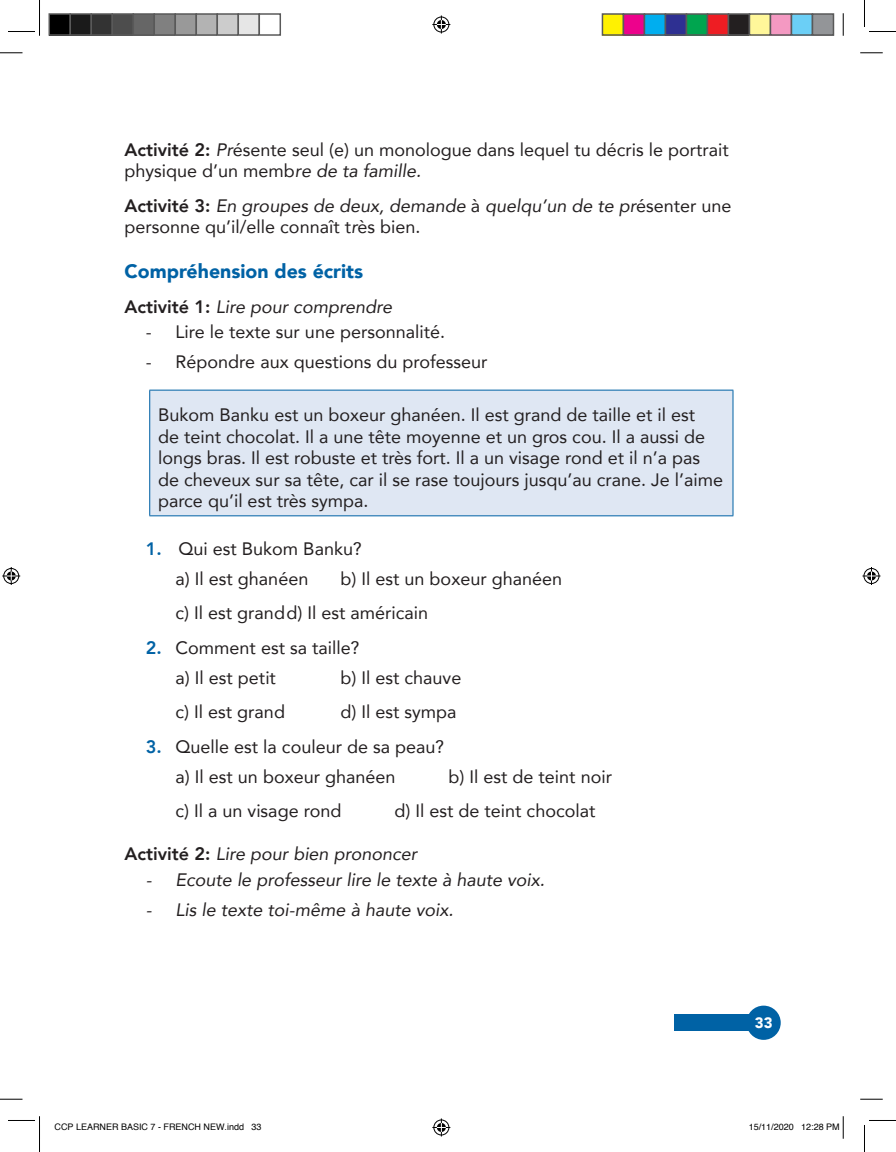
<style>
.page{position:relative;width:896px;height:1152px;background:#fff}
.page>*{position:absolute;margin:0;border:0;box-sizing:border-box;transform-origin:0 0}
.t1{font:900 19.5px "Avenir";color:#0062a5}
.t2{font:18px/21.6px "Avenir";color:#231f20}
.t3{font:italic 18px "Avenir";color:#231f20}
.t4{font:900 15px "Avenir";color:#fff}
.t5{font:9px "Helvetica";color:#000}
.s1{font-weight:800}
.s2{font-style:italic}
.s3{font-weight:800;font-style:normal}
.s4{font-weight:800;color:#0062a5}
</style>
<div class="page">
<div style="left:674px;top:1014px;width:102px;height:17px;background:#0062a5"></div>
<div style="left:746px;top:1005px;width:35px;height:34px;background:#0062a5;border-radius:50%"></div>
<div style="left:150px;top:390px;width:583px;height:126px;background:#dfe7f3"></div>
<hr style="left:149px;top:390px;width:584px;height:1px;background:#0062a5">
<hr style="left:149px;top:390px;width:1px;height:125px;background:#0062a5">
<hr style="left:733px;top:390px;width:1px;height:125px;background:#0062a5">
<hr style="left:149px;top:515px;width:584px;height:1px;background:#0062a5">
<svg style="left:0;top:53px;width:22px;height:1px"></svg>
<svg style="left:860px;top:53px;width:23px;height:1px"></svg>
<svg style="left:0;top:1098px;width:22px;height:1px"></svg>
<svg style="left:860px;top:1098px;width:23px;height:1px"></svg>
<svg style="left:843px;top:13px;width:1px;height:23px"></svg>
<svg style="left:8px;top:0;width:32px;height:36px"></svg>
<svg style="left:8px;top:1116px;width:32px;height:36px"></svg>
<svg style="left:864px;top:0;width:32px;height:32px"></svg>
<svg style="left:864px;top:1120px;width:32px;height:32px"></svg>
<svg style="left:432px;top:16px;width:18px;height:18px"></svg>
<svg style="left:432px;top:1118px;width:18px;height:18px"></svg>
<svg style="left:2px;top:567px;width:18px;height:18px"></svg>
<svg style="left:862px;top:567px;width:18px;height:18px"></svg>
<div style="left:49px;top:14px;width:21px;height:21px;background:#000"></div>
<div style="left:49px;top:13px;width:22px;height:23px;border:2px solid #595959"></div>
<div style="left:70px;top:14px;width:21px;height:21px;background:#1a1a1a"></div>
<div style="left:70px;top:13px;width:22px;height:23px;border:2px solid #595959"></div>
<div style="left:91px;top:14px;width:21px;height:21px;background:#333"></div>
<div style="left:91px;top:13px;width:22px;height:23px;border:2px solid #595959"></div>
<div style="left:112px;top:14px;width:21px;height:21px;background:#4d4d4d"></div>
<div style="left:112px;top:13px;width:22px;height:23px;border:2px solid #595959"></div>
<div style="left:133px;top:14px;width:21px;height:21px;background:#666"></div>
<div style="left:133px;top:13px;width:22px;height:23px;border:2px solid #595959"></div>
<div style="left:154px;top:14px;width:21px;height:21px;background:#808080"></div>
<div style="left:154px;top:13px;width:22px;height:23px;border:2px solid #595959"></div>
<div style="left:175px;top:14px;width:21px;height:21px;background:#999"></div>
<div style="left:175px;top:13px;width:22px;height:23px;border:2px solid #595959"></div>
<div style="left:196px;top:14px;width:21px;height:21px;background:#b3b3b3"></div>
<div style="left:196px;top:13px;width:22px;height:23px;border:2px solid #595959"></div>
<div style="left:217px;top:14px;width:21px;height:21px;background:#ccc"></div>
<div style="left:217px;top:13px;width:22px;height:23px;border:2px solid #595959"></div>
<div style="left:238px;top:14px;width:21px;height:21px;background:#e6e6e6"></div>
<div style="left:238px;top:13px;width:22px;height:23px;border:2px solid #595959"></div>
<div style="left:259px;top:13px;width:22px;height:23px;border:2px solid #595959"></div>
<div style="left:602px;top:14px;width:21px;height:21px;background:#fff101"></div>
<div style="left:602px;top:13px;width:22px;height:23px;border:2px solid #595959"></div>
<div style="left:623px;top:14px;width:21px;height:21px;background:#ed028c"></div>
<div style="left:623px;top:13px;width:22px;height:23px;border:2px solid #595959"></div>
<div style="left:644px;top:14px;width:21px;height:21px;background:#00aeef"></div>
<div style="left:644px;top:13px;width:22px;height:23px;border:2px solid #595959"></div>
<div style="left:665px;top:14px;width:21px;height:21px;background:#2e3092"></div>
<div style="left:665px;top:13px;width:22px;height:23px;border:2px solid #595959"></div>
<div style="left:686px;top:14px;width:21px;height:21px;background:#00a54f"></div>
<div style="left:686px;top:13px;width:22px;height:23px;border:2px solid #595959"></div>
<div style="left:707px;top:14px;width:21px;height:21px;background:#ee1d23"></div>
<div style="left:707px;top:13px;width:22px;height:23px;border:2px solid #595959"></div>
<div style="left:728px;top:14px;width:21px;height:21px;background:#231f20"></div>
<div style="left:728px;top:13px;width:22px;height:23px;border:2px solid #595959"></div>
<div style="left:749px;top:14px;width:21px;height:21px;background:#fff79a"></div>
<div style="left:749px;top:13px;width:22px;height:23px;border:2px solid #595959"></div>
<div style="left:770px;top:14px;width:21px;height:21px;background:#f499c2"></div>
<div style="left:770px;top:13px;width:22px;height:23px;border:2px solid #595959"></div>
<div style="left:791px;top:14px;width:21px;height:21px;background:#6bcff6"></div>
<div style="left:791px;top:13px;width:22px;height:23px;border:2px solid #595959"></div>
<div style="left:812px;top:14px;width:21px;height:21px;background:#939598"></div>
<div style="left:812px;top:13px;width:22px;height:23px;border:2px solid #595959"></div>
<svg style="left:842px;top:1116px;width:2px;height:22px"></svg>
<p class="t2" style="left:125px;top:138px;width:606px"><span class="s1">Activité 2:</span> <span class="s2">Pr</span>ésente seul (e) un monologue dans lequel tu décris le portrait physique d’un memb<span class="s2">re de ta famille.</span></p>
<p class="t2" style="left:125px;top:194px;width:608px"><span class="s1">Activité 3:</span> <span class="s2">En groupes de deux, demande</span> à <span class="s2">quelqu’un de te pr</span>ésenter une personne qu’il/elle connaît t<span class="s2">r</span>ès bien.</p>
<p class="t1" style="left:125px;top:255px;width:240px">Compréhension des écrits</p>
<p class="t3" style="left:125px;top:295px;width:269px"><span class="s3">Activité 1:</span> Lire pour comprendre</p>
<p class="t2" style="left:146px;top:321px;width:301px">- Lire le texte sur une personnalité.</p>
<p class="t2" style="left:146px;top:351px;width:343px">- Répondre aux questions du professeur</p>
<p class="t2" style="left:158px;top:403px;width:566px">Bukom Banku est un boxeur ghanéen. Il est grand de taille et il est<br>de teint chocolat. Il a une tête moyenne et un gros cou. Il a aussi de longs bras. Il est robuste et très fort. Il a un visage rond et il n’a pas de cheveux sur sa tête, car il se rase toujours jusqu’au crane. Je l’aime parce qu’il est très sympa.</p>
<p class="t2" style="left:176px;top:533px;width:188px;line-height:30.2px;text-indent:-30px"><span class="s4">1.</span> Qui est Bukom Banku? a) Il est ghanéen</p>
<p class="t2" style="left:176px;top:561px;width:388px;line-height:34.3px;text-indent:165px">b) Il est un boxeur ghanéen c) Il est grandd) Il est américain</p>
<p class="t2" style="left:176px;top:632px;width:185px;line-height:30.2px;text-indent:-30px"><span class="s4">2.</span> Comment est sa taille? a) Il est petit</p>
<p class="t2" style="left:341px;top:666px;width:122px">b) Il est chauve</p>
<p class="t2" style="left:176px;top:700px;width:111px">c) Il est grand</p>
<p class="t2" style="left:341px;top:700px;width:118px">d) Il est sympa</p>
<p class="t2" style="left:176px;top:730px;width:270px;line-height:30.2px;text-indent:-30px"><span class="s4">3.</span> Quelle est la couleur de sa peau? a) Il est un boxeur ghanéen</p>
<p class="t2" style="left:449px;top:765px;width:165px">b) Il est de teint noir</p>
<p class="t2" style="left:176px;top:799px;width:167px">c) Il a un visage rond</p>
<p class="t2" style="left:395px;top:799px;width:202px">d) Il est de teint chocolat</p>
<p class="t3" style="left:125px;top:842px;width:294px"><span class="s3">Activité 2:</span> Lire pour bien prononcer</p>
<p class="t3" style="left:146px;top:868px;width:401px">- Ecoute le professeur lire le texte à haute voix.</p>
<p class="t3" style="left:146px;top:898px;width:309px">- Lis le texte toi-même à haute voix.</p>
<p class="t4" style="left:755px;top:1009px;width:19px">33</p>
<p class="t5" style="left:55px;top:1119px;width:209px">CCP LEARNER BASIC 7 - FRENCH NEW.indd 33</p>
<p class="t5" style="left:749px;top:1119px;width:93px">15/11/2020 12:28 PM</p>
</div>
